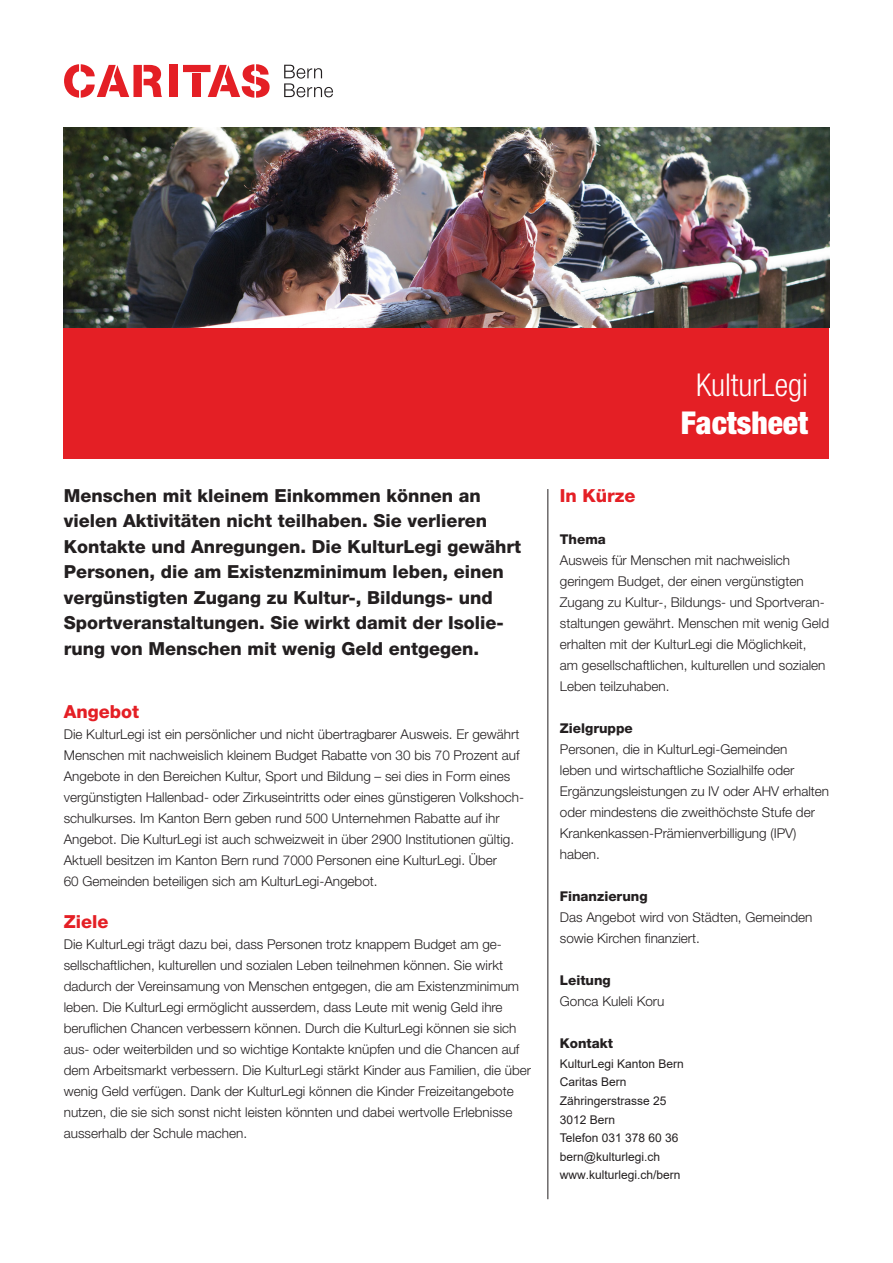
<style>
.page{position:relative;width:893px;height:1263px;background:#fff}
.page>*{position:absolute;margin:0;border:0;box-sizing:border-box;transform-origin:0 0}
.t1{font:300 condensed 31.5px "Helvetica Neue LT Std";color:#fff}
.t2{font:900 condensed 31.5px "Helvetica Neue LT Std";color:#fff}
.t3{font:800 18px/25.5px "Helvetica Neue LT Std";color:#231f20}
.t4{font:800 18px "Helvetica Neue LT Std";color:#e41f25}
.t5{font:300 13.5px/21px "Helvetica Neue LT Std";color:#231f20}
.t6{font:800 13.5px "Helvetica Neue LT Std";color:#231f20}
.t7{font:12px/18.6px "Arial";color:#231f20}
</style>
<div class="page">
<div style="left:64px;top:213px;width:765px;height:246px;background:#e41f25"></div>
<svg style="left:284px;top:65px;width:49px;height:32px"></svg>
<div style="left:169px;top:65px;width:8px;height:32px;background:#e41f25"></div>
<svg style="left:64px;top:64px;width:98px;height:34px"></svg>
<svg style="left:183px;top:64px;width:87px;height:34px"></svg>
<hr style="left:547px;top:489px;width:1px;height:710px;background:#231f20">
<img style="left:64px;top:128px;width:765px;height:199px">
<p class="t3" style="left:64px;top:483px;width:459px">Menschen mit kleinem Einkommen können an vielen Aktivitäten nicht teilhaben. Sie verlieren Kontakte und Anregungen. Die KulturLegi gewährt Personen, die am Existenzminimum leben, einen vergünstigten Zugang zu Kultur-, Bildungs- und Sportveranstaltungen. Sie wirkt damit der Isolie&shy;rung von Menschen mit wenig Geld entgegen.</p>
<h2 class="t4" style="left:64px;top:701px;width:77px">Angebot</h2>
<p class="t5" style="left:64px;top:723px;width:462px">Die KulturLegi ist ein persönlicher und nicht übertragbarer Ausweis. Er gewährt Menschen mit nachweislich kleinem Budget Rabatte von 30 bis 70 Prozent auf Angebote in den Bereichen Kultur, Sport und Bildung – sei dies in Form eines vergünstigten Hallenbad- oder Zirkuseintritts oder eines günstigeren Volkshoch&shy;schulkurses. Im Kanton Bern geben rund 500 Unternehmen Rabatte auf ihr Angebot. Die KulturLegi ist auch schweizweit in über 2900 Institutionen gültig.<br>Aktuell besitzen im Kanton Bern rund 7000 Personen eine KulturLegi. Über<br>60 Gemeinden beteiligen sich am KulturLegi-Angebot.</p>
<h2 class="t4" style="left:64px;top:911px;width:46px">Ziele</h2>
<p class="t5" style="left:64px;top:933px;width:469px">Die KulturLegi trägt dazu bei, dass Personen trotz knappem Budget am ge&shy;sellschaftlichen, kulturellen und sozialen Leben teilnehmen können. Sie wirkt dadurch der Vereinsamung von Menschen entgegen, die am Existenzminimum leben. Die KulturLegi ermöglicht ausserdem, dass Leute mit wenig Geld ihre beruflichen Chancen verbessern können. Durch die KulturLegi können sie sich aus- oder weiterbilden und so wichtige Kontakte knüpfen und die Chancen auf dem Arbeitsmarkt verbessern. Die KulturLegi stärkt Kinder aus Familien, die über wenig Geld verfügen. Dank der KulturLegi können die Kinder Freizeitangebote nutzen, die sie sich sonst nicht leisten könnten und dabei wertvolle Erlebnisse ausserhalb der Schule machen.</p>
<h1 class="t1" style="left:696px;top:367px;width:113px">KulturLegi</h1>
<h1 class="t2" style="left:681px;top:403px;width:129px">Factsheet</h1>
<h2 class="t4" style="left:560px;top:485px;width:77px">In Kürze</h2>
<p class="t6" style="left:560px;top:531px;width:48px">Thema</p>
<p class="t5" style="left:560px;top:549px;width:271px">Ausweis für Menschen mit nachweislich geringem Budget, der einen vergünstigten Zugang zu Kultur-, Bildungs- und Sportveran&shy;staltungen gewährt. Menschen mit wenig Geld erhalten mit der KulturLegi die Möglichkeit,<br>am gesellschaftlichen, kulturellen und sozialen Leben teilzuhaben.</p>
<p class="t6" style="left:560px;top:720px;width:75px">Zielgruppe</p>
<p class="t5" style="left:560px;top:739px;width:271px">Personen, die in KulturLegi-Gemeinden<br>leben und wirtschaftliche Sozialhilfe oder Ergänzungs leistungen zu IV oder AHV erhalten oder mindestens die zweithöchste Stufe der Krankenkassen-Prämienverbilligung (IPV) haben.</p>
<p class="t6" style="left:560px;top:888px;width:89px">Finanzierung</p>
<p class="t5" style="left:560px;top:907px;width:254px">Das Angebot wird von Städten, Gemeinden sowie Kirchen finanziert.</p>
<p class="t6" style="left:560px;top:972px;width:53px">Leitung</p>
<p class="t5" style="left:560px;top:990px;width:106px">Gonca Kuleli Koru</p>
<p class="t6" style="left:560px;top:1035px;width:55px">Kontakt</p>
<p class="t7" style="left:560px;top:1054px;width:126px">KulturLegi Kanton Bern<br>Caritas Bern<br>Zähringerstrasse 25<br>3012 Bern<br>Telefon 031 378 60 36 bern@kulturlegi.ch www.kulturlegi.ch/bern</p>
</div>
